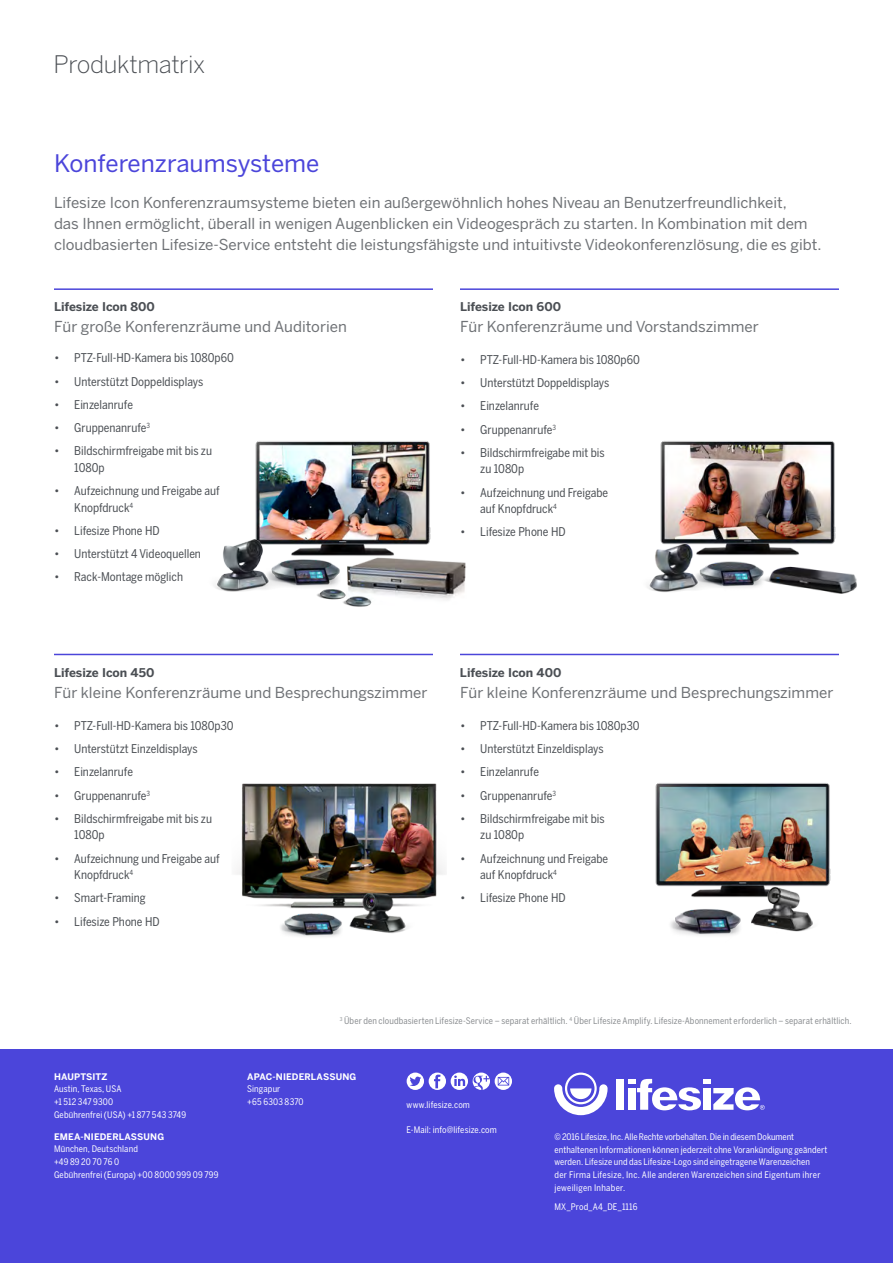
<style>
.page{position:relative;width:893px;height:1263px;background:#fff}
.page>*{position:absolute;margin:0;border:0;box-sizing:border-box;transform-origin:0 0}
.t1{font:24px "Benton Sans";color:#4b45da}
.t2{font:300 24px "Benton Sans";letter-spacing:-.02em;color:#4b4f54}
.t3{font:15px/21px "Benton Sans";color:#6f7276}
.t4{font:12px/16.5px "Benton Sans Cond";color:#4b4f54}
.t5{font:700 12px "Benton Sans";color:#4b4f54}
.t6{font:9px/12.8px "Benton Sans Cond";letter-spacing:.01em;color:#fff}
.t7{font:9px "Benton Sans Cond";letter-spacing:.015em;color:#8a8d90}
.t8{font:700 9px "Benton Sans";letter-spacing:.01em;color:#fff}
</style>
<div class="page">
<div style="left:0;top:1050px;width:893px;height:213px;background:#4b45da"></div>
<svg style="left:407px;top:1072px;width:105px;height:18px"></svg>
<svg style="left:554px;top:1072px;width:54px;height:43px"></svg>
<div style="left:616px;top:1079px;width:8px;height:31px;background:#fff"></div>
<svg style="left:628px;top:1079px;width:137px;height:31px"></svg>
<img style="left:255px;top:441px;width:175px;height:43px">
<img style="left:215px;top:484px;width:251px;height:123px">
<img style="left:660px;top:441px;width:175px;height:44px">
<img style="left:647px;top:485px;width:210px;height:109px">
<img style="left:655px;top:783px;width:175px;height:44px">
<img style="left:655px;top:827px;width:176px;height:109px">
<img style="left:236px;top:783px;width:210px;height:154px">
<hr style="left:460px;top:288px;width:379px;height:2px;background:#4b45da">
<hr style="left:54px;top:288px;width:379px;height:2px;background:#4b45da">
<hr style="left:460px;top:654px;width:379px;height:1px;background:#4b45da">
<hr style="left:54px;top:654px;width:379px;height:1px;background:#4b45da">
<h1 class="t2" style="left:54px;top:50px;width:153px">Produktmatrix</h1>
<h1 class="t1" style="left:54px;top:149px;width:267px">Konferenzraumsysteme</h1>
<p class="t3" style="left:54px;top:192px;width:769px">Lifesize Icon Konferenzraumsysteme bieten ein außergewöhnlich hohes Niveau an Benutzerfreundlichkeit,<br>das Ihnen ermöglicht, überall in wenigen Augenblicken ein Videogespräch zu starten. In Kombination mit dem cloudbasierten Lifesize-Service entsteht die leistungsfähigste und intuitivste Videokonferenzlösung, die es gibt.</p>
<p class="t5" style="left:54px;top:300px;width:102px">Lifesize Icon 800</p>
<p class="t3" style="left:54px;top:316px;width:294px">Für große Konferenzräume und Auditorien</p>
<p class="t4" style="left:54px;top:350px;width:181px">• PTZ-Full-HD-Kamera bis 1080p60</p>
<p class="t4" style="left:54px;top:373px;width:151px">• Unterstützt Doppeldisplays</p>
<p class="t4" style="left:54px;top:396px;width:80px">• Einzelanrufe</p>
<p class="t4" style="left:54px;top:419px;width:98px">• Gruppenanrufe<sup>3</sup></p>
<p class="t4" style="left:74px;top:443px;width:139px;text-indent:-20px">• Bildschirmfreigabe mit bis zu<br>1080p</p>
<p class="t4" style="left:74px;top:482px;width:147px;text-indent:-20px">• Aufzeichnung und Freigabe auf<br>Knopfdruck<sup>4</sup></p>
<p class="t4" style="left:54px;top:522px;width:107px">• Lifesize Phone HD</p>
<p class="t4" style="left:54px;top:545px;width:148px">• Unterstützt 4 Videoquellen</p>
<p class="t4" style="left:54px;top:569px;width:131px">• Rack-Montage möglich</p>
<p class="t5" style="left:460px;top:300px;width:103px">Lifesize Icon 600</p>
<p class="t3" style="left:460px;top:316px;width:300px">Für Konferenzräume und Vorstandszimmer</p>
<p class="t4" style="left:460px;top:351px;width:181px">• PTZ-Full-HD-Kamera bis 1080p60</p>
<p class="t4" style="left:460px;top:374px;width:151px">• Unterstützt Doppeldisplays</p>
<p class="t4" style="left:460px;top:398px;width:80px">• Einzelanrufe</p>
<p class="t4" style="left:460px;top:421px;width:98px">• Gruppenanrufe<sup>3</sup></p>
<p class="t4" style="left:480px;top:444px;width:126px;text-indent:-20px">• Bildschirmfreigabe mit bis zu 1080p</p>
<p class="t4" style="left:480px;top:484px;width:129px;text-indent:-20px">• Aufzeichnung und Freigabe auf Knopfdruck<sup>4</sup></p>
<p class="t4" style="left:460px;top:524px;width:107px">• Lifesize Phone HD</p>
<p class="t5" style="left:54px;top:666px;width:102px">Lifesize Icon 450</p>
<p class="t3" style="left:54px;top:682px;width:375px">Für kleine Konferenzräume und Besprechungszimmer</p>
<p class="t4" style="left:54px;top:717px;width:181px">• PTZ-Full-HD-Kamera bis 1080p30</p>
<p class="t4" style="left:54px;top:740px;width:145px">• Unterstützt Einzeldisplays</p>
<p class="t4" style="left:54px;top:764px;width:80px">• Einzelanrufe</p>
<p class="t4" style="left:54px;top:787px;width:98px">• Gruppenanrufe<sup>3</sup></p>
<p class="t4" style="left:74px;top:810px;width:139px;text-indent:-20px">• Bildschirmfreigabe mit bis zu<br>1080p</p>
<p class="t4" style="left:74px;top:850px;width:147px;text-indent:-20px">• Aufzeichnung und Freigabe auf<br>Knopfdruck<sup>4</sup></p>
<p class="t4" style="left:54px;top:890px;width:93px">• Smart-Framing</p>
<p class="t4" style="left:54px;top:913px;width:107px">• Lifesize Phone HD</p>
<p class="t5" style="left:460px;top:666px;width:103px">Lifesize Icon 400</p>
<p class="t3" style="left:460px;top:682px;width:375px">Für kleine Konferenzräume und Besprechungszimmer</p>
<p class="t4" style="left:460px;top:717px;width:181px">• PTZ-Full-HD-Kamera bis 1080p30</p>
<p class="t4" style="left:460px;top:740px;width:145px">• Unterstützt Einzeldisplays</p>
<p class="t4" style="left:460px;top:764px;width:80px">• Einzelanrufe</p>
<p class="t4" style="left:460px;top:787px;width:98px">• Gruppenanrufe<sup>3</sup></p>
<p class="t4" style="left:480px;top:810px;width:126px;text-indent:-20px">• Bildschirmfreigabe mit bis zu 1080p</p>
<p class="t4" style="left:480px;top:850px;width:129px;text-indent:-20px">• Aufzeichnung und Freigabe auf Knopfdruck<sup>4</sup></p>
<p class="t4" style="left:460px;top:890px;width:107px">• Lifesize Phone HD</p>
<p class="t8" style="left:54px;top:1071px;width:55px">HAUPTSITZ</p>
<p class="t6" style="left:54px;top:1083px;width:134px">Austin, Texas, USA<br>+1 512 347 9300<br>Gebührenfrei (USA) +1 877 543 3749</p>
<p class="t8" style="left:54px;top:1131px;width:112px">EMEA-NIEDERLASSUNG</p>
<p class="t6" style="left:54px;top:1143px;width:166px">München, Deutschland<br>+49 89 20 70 76 0<br>Gebührenfrei (Europa) +00 8000 999 09 799</p>
<p class="t7" style="left:340px;top:1016px;width:513px"><sup>3</sup> Über den cloudbasierten Lifesize-Service – separat erhältlich. <sup>4</sup> Über Lifesize Amplify. Lifesize-Abonnement erforderlich – separat erhältlich.</p>
<p class="t8" style="left:247px;top:1071px;width:111px">APAC-NIEDERLASSUNG</p>
<p class="t6" style="left:247px;top:1083px;width:58px">Singapur<br>+65 6303 8370</p>
<p class="t6" style="left:407px;top:1098px;width:65px">www.lifesize.com</p>
<p class="t6" style="left:407px;top:1124px;width:92px">E-Mail: info@lifesize.com</p>
<p class="t6" style="left:554px;top:1130px;width:274px">© 2016 Lifesize, Inc. Alle Rechte vorbehalten. Die in diesem Dokument enthaltenen Informationen können jederzeit ohne Vorankündigung geändert werden. Lifesize und das Lifesize-Logo sind eingetragene Warenzeichen<br>der Firma Lifesize, Inc. Alle anderen Warenzeichen sind Eigentum ihrer jeweiligen Inhaber.</p>
<p class="t6" style="left:554px;top:1200px;width:84px">MX_Prod_A4_DE_1116</p>
</div>
